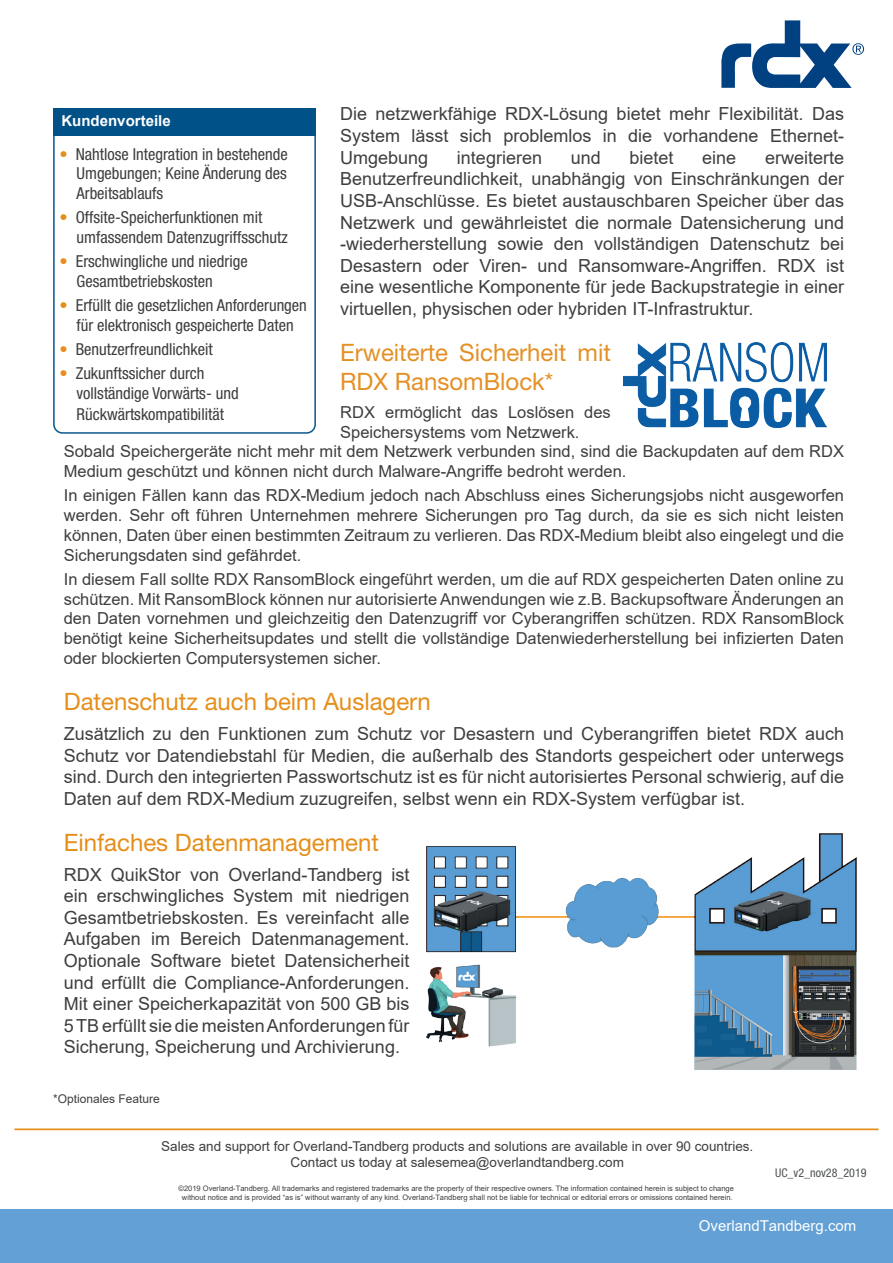
<style>
.page{position:relative;width:893px;height:1263px;background:#fff}
.page>*{position:absolute;margin:0;border:0;box-sizing:border-box;transform-origin:0 0}
.t1{font:24px "Helvetica Neue LT Std";color:#e58e19}
.t2{font:24px/28.8px "Helvetica Neue LT Std";color:#e49025}
.t3{font:18px/21.6px "Arial";color:#3e3e3f;text-align:justify}
.t4{font:16.5px/19.8px "Arial";color:#3e3e3f;text-align:justify}
.t5{font:condensed 16.5px/19.8px "Helvetica Neue LT Std";color:#3e3e3f}
.t6{font:15px "Arial";color:#fff}
.t7{font:700 15px "Arial";color:#fff}
.t8{font:13.5px/16.2px "Arial";color:#3e3e3f;text-align:center}
.t9{font:12px "Arial";color:#3e3e3f}
.t10{font:condensed 12px "Helvetica Neue LT Std";color:#4f5252}
.t11{font:7.5px/9px "Arial";color:#3e3e3f;text-align:center}
.s1{color:#e58e19}
</style>
<div class="page">
<div style="left:0;top:1209px;width:893px;height:54px;background:#62a0d6"></div>
<hr style="left:14px;top:1128px;width:864px;height:2px;background:#e58e19">
<svg style="left:721px;top:20px;width:143px;height:68px"></svg>
<svg style="left:53px;top:136px;width:263px;height:298px"></svg>
<div style="left:53px;top:108px;width:263px;height:28px;background:#005187"></div>
<img style="left:623px;top:343px;width:204px;height:85px">
<img style="left:427px;top:834px;width:429px;height:235px">
<p class="t3" style="left:340px;top:103px;width:505px">Die netzwerkfähige RDX-Lösung bietet mehr Flexibilität. Das System lässt sich problemlos in die vorhandene Ethernet-Umgebung</p>
<p class="t7" style="left:61px;top:110px;width:111px">Kundenvorteile</p>
<p class="t5" style="left:77px;top:144px;width:213px;text-align:justify;text-indent:-17px"><span class="s1">•</span> Nahtlose Integration in bestehende Umgebungen; Keine Änderung des Arbeitsablaufs</p>
<p class="t5" style="left:77px;top:207px;width:213px;text-indent:-17px"><span class="s1">•</span> Offsite-Speicherfunktionen mit umfassendem Datenzugriffsschutz</p>
<p class="t5" style="left:77px;top:251px;width:173px;text-indent:-17px"><span class="s1">•</span> Erschwingliche und niedrige<br>Gesamtbetriebskosten</p>
<p class="t5" style="left:60px;top:295px;width:249px;text-align:center"><span class="s1">•</span> Erfüllt die gesetzlichen Anforderungen für elektronisch gespeicherte Daten</p>
<p class="t5" style="left:60px;top:339px;width:155px"><span class="s1">•</span> Benutzerfreundlichkeit</p>
<p class="t5" style="left:77px;top:363px;width:164px;text-indent:-17px"><span class="s1">•</span> Zukunftssicher durch vollständige Vorwärts- und</p>
<p class="t5" style="left:77px;top:405px;width:149px">Rückwärtskompatibilität</p>
<p class="t3" style="left:340px;top:146px;width:505px;text-indent:425px">erweiterte Benutzerfreundlichkeit, unabhängig von Einschränkungen der USB-Anschlüsse. Es bietet austauschbaren Speicher über das Netzwerk und gewährleistet die normale Datensicherung und -wiederherstellung sowie den vollständigen Datenschutz bei Desastern oder Viren- und Ransomware-Angriffen. RDX ist eine wesentliche Komponente für jede Backupstrategie in einer virtuellen, physischen oder hybriden IT-Infrastruktur.</p>
<h1 class="t2" style="left:340px;top:337px;width:272px">Erweiterte Sicherheit mit<br>RDX RansomBlock*</h1>
<p class="t4" style="left:340px;top:402px;width:272px">RDX ermöglicht das Loslösen des</p>
<p class="t4" style="left:340px;top:422px;width:241px">Speichersystems vom Netzwerk.</p>
<p class="t4" style="left:64px;top:442px;width:782px">Sobald Speichergeräte nicht mehr mit dem Netzwerk verbunden sind, sind die Backupdaten auf dem RDX</p>
<p class="t4" style="left:64px;top:461px;width:564px">Medium geschützt und können nicht durch Malware-Angriffe bedroht werden.</p>
<p class="t4" style="left:64px;top:485px;width:782px">In einigen Fällen kann das RDX-Medium jedoch nach Abschluss eines Sicherungsjobs nicht ausgeworfen werden. Sehr oft führen Unternehmen mehrere Sicherungen pro Tag durch, da sie es sich nicht leisten können, Daten über einen bestimmten Zeitraum zu verlieren. Das RDX-Medium bleibt also eingelegt und die Sicherungsdaten sind gefährdet.</p>
<p class="t4" style="left:64px;top:569px;width:782px">In diesem Fall sollte RDX RansomBlock eingeführt werden, um die auf RDX gespeicherten Daten online zu schützen. Mit RansomBlock können nur autorisierte Anwendungen wie z.B. Backupsoftware Änderungen an den Daten vornehmen und gleichzeitig den Datenzugriff vor Cyberangriffen schützen. RDX RansomBlock benötigt keine Sicherheitsupdates und stellt die vollständige Datenwiederherstellung bei infizierten Daten oder blockierten Computersystemen sicher.</p>
<h1 class="t1" style="left:64px;top:687px;width:369px">Datenschutz auch beim Auslagern</h1>
<p class="t3" style="left:64px;top:723px;width:782px">Zusätzlich zu den Funktionen zum Schutz vor Desastern und Cyberangriffen bietet RDX auch Schutz vor Datendiebstahl für Medien, die außerhalb des Standorts gespeichert oder unterwegs sind. Durch den integrierten Passwortschutz ist es für nicht autorisiertes Personal schwierig, auf die Daten auf dem RDX-Medium zuzugreifen, selbst wenn ein RDX-System verfügbar ist.</p>
<h1 class="t1" style="left:64px;top:828px;width:317px">Einfaches Datenmanagement</h1>
<p class="t3" style="left:64px;top:863px;width:347px">RDX QuikStor von Overland-Tandberg ist ein erschwingliches System mit niedrigen Gesamtbetriebskosten. Es vereinfacht alle Aufgaben im Bereich Datenmanagement.<br>Optionale Software bietet Datensicherheit und erfüllt die Compliance-Anforderungen.<br>Mit einer Speicherkapazität von 500 GB bis 5 TB erfüllt sie die meisten Anforderungen für Sicherung, Speicherung und Archivierung.</p>
<p class="t3" style="left:457px;top:146px;width:87px">integrieren</p>
<p class="t3" style="left:571px;top:146px;width:32px">und</p>
<p class="t3" style="left:629px;top:146px;width:46px">bietet</p>
<p class="t3" style="left:702px;top:146px;width:36px">eine</p>
<p class="t9" style="left:53px;top:1090px;width:108px">*Optionales Feature</p>
<p class="t8" style="left:161px;top:1138px;width:594px">Sales and support for Overland-Tandberg products and solutions are available in over 90 countries.<br>Contact us today at salesemea@overlandtandberg.com</p>
<p class="t11" style="left:179px;top:1184px;width:557px">©2019 Overland-Tandberg. All trademarks and registered trademarks are the property of their respective owners. The information contained herein is subject to change without notice and is provided “as is” without warranty of any kind. Overland-Tandberg shall not be liable for technical or editorial errors or omissions contained herein.</p>
<p class="t10" style="left:775px;top:1165px;width:93px">UC_v2_nov28_2019</p>
<p class="t6" style="left:699px;top:1215px;width:159px">OverlandTandberg.com</p>
</div>
